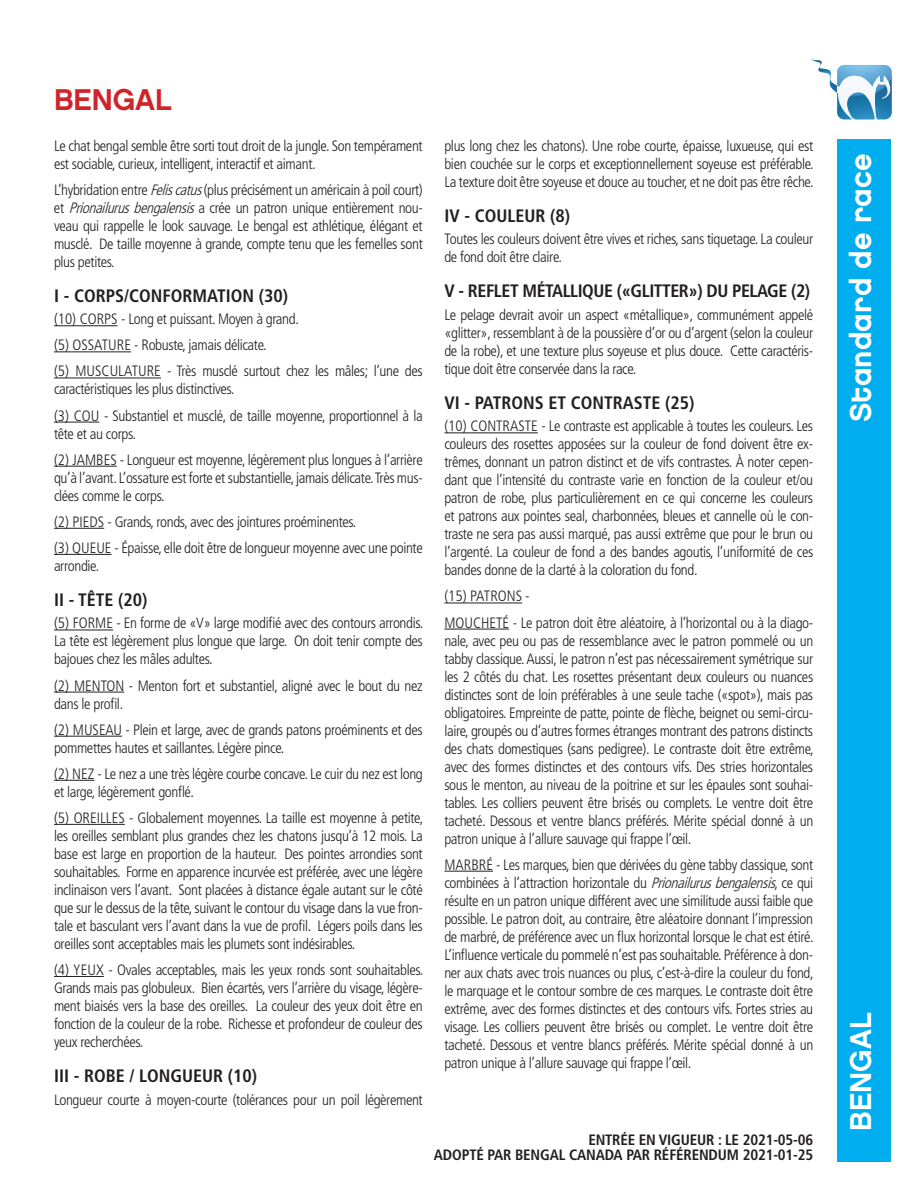
<style>
.page{position:relative;width:918px;height:1188px;background:#fff}
.page>*{position:absolute;margin:0;border:0;box-sizing:border-box;transform-origin:0 0}
.t1{font:30px "Chalet New York Nineteen Eighty";color:#fff}
.t2{font:30px "Chalet New York Nineteen Eighty";color:#d1232a}
.t3{font:700 condensed 18px "Frutiger";color:#231f20}
.t4{font:700 condensed 18px "Frutiger";letter-spacing:-.025em;color:#231f20}
.t5{font:300 condensed 15px/18px "Frutiger";letter-spacing:-.025em;color:#231f20}
.t6{font:700 condensed 15px/15.3px "Frutiger";letter-spacing:-.01em;color:#231f20;text-align:right}
.s1{font-style:italic}
</style>
<div class="page">
<div style="left:837px;top:139px;width:54px;height:1023px;background:#00aeef"></div>
<hr style="left:54px;top:325px;width:64px;height:1px;background:#231f20">
<hr style="left:54px;top:351px;width:77px;height:1px;background:#231f20">
<hr style="left:54px;top:378px;width:107px;height:1px;background:#231f20">
<hr style="left:54px;top:422px;width:45px;height:1px;background:#231f20">
<hr style="left:54px;top:466px;width:63px;height:1px;background:#231f20">
<hr style="left:54px;top:528px;width:50px;height:1px;background:#231f20">
<hr style="left:54px;top:554px;width:58px;height:1px;background:#231f20">
<hr style="left:54px;top:630px;width:59px;height:1px;background:#231f20">
<hr style="left:54px;top:692px;width:70px;height:1px;background:#231f20">
<hr style="left:54px;top:736px;width:68px;height:1px;background:#231f20">
<hr style="left:54px;top:780px;width:40px;height:1px;background:#231f20">
<hr style="left:54px;top:824px;width:71px;height:1px;background:#231f20">
<hr style="left:54px;top:976px;width:50px;height:1px;background:#231f20">
<hr style="left:444px;top:432px;width:94px;height:1px;background:#231f20">
<hr style="left:444px;top:603px;width:78px;height:1px;background:#231f20">
<hr style="left:444px;top:629px;width:65px;height:1px;background:#231f20">
<hr style="left:444px;top:871px;width:49px;height:1px;background:#231f20">
<svg style="left:812px;top:59px;width:80px;height:61px"></svg>
<h1 class="t2" style="left:54px;top:81px;width:120px">BENGAL</h1>
<p class="t5" style="left:54px;top:137px;width:370px">Le chat bengal semble être sorti tout droit de la jungle. Son tempérament est sociable, curieux, intelligent, interactif et aimant.</p>
<p class="t5" style="left:54px;top:181px;width:370px;text-align:justify">L’hybridation entre <span class="s1">Feliscatus</span>(plus précisément un américain à poil court) et <span class="s1">Prionailurusbengalensis</span>a crée un patron unique entièrement nou&shy;veau qui rappelle le look sauvage. Le bengal est athlétique, élégant et musclé. De taille moyenne à grande, compte tenu que les femelles sont plus petites.</p>
<p class="t3" style="left:54px;top:285px;width:236px">I - CORPS/CONFORMATION (30)</p>
<p class="t5" style="left:54px;top:306px;width:370px;line-height:26.1px">(10) CORPS - Long et puissant. Moyen à grand.<br>(5) OSSATURE - Robuste, jamais délicate.<br>(5) MUSCULATURE - Très musclé surtout chez les mâles; l’une des</p>
<p class="t5" style="left:54px;top:376px;width:370px;line-height:26.1px">caractéristiques les plus distinctives.<br>(3) COU - Substantiel et musclé, de taille moyenne, proportionnel à la</p>
<p class="t5" style="left:54px;top:421px;width:370px;line-height:26.1px">tête et au corps.<br>(2) JAMBES - Longueur est moyenne, légèrement plus longues à l’arrière</p>
<p class="t5" style="left:54px;top:469px;width:370px">qu’à l’avant. L’ossature est forte et substantielle, jamais délicate. Très mus&shy;clées comme le corps.</p>
<p class="t5" style="left:54px;top:509px;width:370px;line-height:26.1px">(2) PIEDS - Grands, ronds, avec des jointures proéminentes.<br>(3) QUEUE - Épaisse, elle doit être de longueur moyenne avec une pointe</p>
<p class="t5" style="left:54px;top:557px;width:47px">arrondie.</p>
<p class="t3" style="left:54px;top:589px;width:95px">II - TÊTE (20)</p>
<p class="t5" style="left:54px;top:614px;width:371px;text-align:justify">(5) FORME - En forme de «V» large modifié avec des contours arrondis.<br>La tête est légèrement plus longue que large. On doit tenir compte des bajoues chez les mâles adultes.</p>
<p class="t5" style="left:54px;top:677px;width:370px">(2) MENTON - Menton fort et substantiel, aligné avec le bout du nez dans le profil.</p>
<p class="t5" style="left:54px;top:721px;width:370px">(2) MUSEAU - Plein et large, avec de grands patons proéminents et des pommettes hautes et saillantes. Légère pince.</p>
<p class="t5" style="left:54px;top:765px;width:370px">(2) NEZ - Le nez a une très légère courbe concave. Le cuir du nez est long et large, légèrement gonflé.</p>
<p class="t5" style="left:54px;top:809px;width:371px;text-align:justify">(5) OREILLES - Globalement moyennes. La taille est moyenne à petite, les oreilles semblant plus grandes chez les chatons jusqu’à 12 mois. La base est large en proportion de la hauteur. Des pointes arrondies sont souhaitables. Forme en apparence incurvée est préférée, avec une légère inclinaison vers l’avant. Sont placées à distance égale autant sur le côté que sur le dessus de la tête, suivant le contour du visage dans la vue fron&shy;tale et basculant vers l’avant dans la vue de profil. Légers poils dans les oreilles sont acceptables mais les plumets sont indésirables.</p>
<p class="t5" style="left:54px;top:961px;width:371px;text-align:justify">(4) YEUX - Ovales acceptables, mais les yeux ronds sont souhaitables.<br>Grands mais pas globuleux. Bien écartés, vers l’arrière du visage, légère&shy;ment biaisés vers la base des oreilles. La couleur des yeux doit être en fonction de la couleur de la robe. Richesse et profondeur de couleur des yeux recherchées.</p>
<p class="t3" style="left:54px;top:1065px;width:205px">III - ROBE / LONGUEUR (10)</p>
<p class="t5" style="left:54px;top:1091px;width:370px">Longueur courte à moyen-courte (tolérances pour un poil légèrement</p>
<p class="t5" style="left:444px;top:137px;width:371px;text-align:justify">plus long chez les chatons). Une robe courte, épaisse, luxueuse, qui est bien couchée sur le corps et exceptionnellement soyeuse est préférable.<br>La texture doit être soyeuse et douce au toucher, et ne doit pas être rêche.</p>
<p class="t3" style="left:444px;top:205px;width:127px">IV - COULEUR (8)</p>
<p class="t5" style="left:444px;top:230px;width:370px">Toutes les couleurs doivent être vives et riches, sans tiquetage. La couleur de fond doit être claire.</p>
<p class="t4" style="left:444px;top:280px;width:367px">V - REFLET MÉTALLIQUE («GLITTER») DU PELAGE (2)</p>
<p class="t5" style="left:444px;top:306px;width:370px;text-align:justify">Le pelage devrait avoir un aspect «métallique», communément appelé «glitter», ressemblant à de la poussière d’or ou d’argent (selon la couleur de la robe), et une texture plus soyeuse et plus douce. Cette caractéris&shy;tique doit être conservée dans la race.</p>
<p class="t3" style="left:444px;top:392px;width:252px">VI - PATRONS ET CONTRASTE (25)</p>
<p class="t5" style="left:444px;top:417px;width:370px;text-align:justify">(10) CONTRASTE - Le contraste est applicable à toutes les couleurs. Les couleurs des rosettes apposées sur la couleur de fond doivent être ex&shy;trêmes, donnant un patron distinct et de vifs contrastes. À noter cepen&shy;dant que l’intensité du contraste varie en fonction de la couleur et/ou patron de robe, plus particulièrement en ce qui concerne les couleurs et patrons aux pointes seal, charbonnées, bleues et cannelle où le con&shy;traste ne sera pas aussi marqué, pas aussi extrême que pour le brun ou l’argenté. La couleur de fond a des bandes agoutis, l’uniformité de ces bandes donne de la clarté à la coloration du fond.</p>
<p class="t5" style="left:444px;top:583px;width:370px;line-height:26.1px">(15) PATRONS -<br>MOUCHETÉ - Le patron doit être aléatoire, à l’horizontal ou à la diago-</p>
<p class="t5" style="left:444px;top:632px;width:371px;text-align:justify">nale, avec peu ou pas de ressemblance avec le patron pommelé ou un tabby classique. Aussi, le patron n’est pas nécessairement symétrique sur les 2 côtés du chat. Les rosettes présentant deux couleurs ou nuances distinctes sont de loin préférables à une seule tache («spot»), mais pas obligatoires. Empreinte de patte, pointe de flèche, beignet ou semi-circu&shy;laire, groupés ou d’autres formes étranges montrant des patrons distincts des chats domestiques (sans pedigree). Le contraste doit être extrême, avec des formes distinctes et des contours vifs. Des stries horizontales sous le menton, au niveau de la poitrine et sur les épaules sont souhai&shy;tables. Les colliers peuvent être brisés ou complets. Le ventre doit être tacheté. Dessous et ventre blancs préférés. Mérite spécial donné à un patron unique à l’allure sauvage qui frappe l’œil.</p>
<p class="t5" style="left:444px;top:856px;width:371px;text-align:justify">MARBRÉ - Les marques, bien que dérivées du gène tabby classique, sont combinées à l’attraction horizontale du <span class="s1">Prionailurusbengalensis</span>, ce qui résulte en un patron unique différent avec une similitude aussi faible que possible. Le patron doit, au contraire, être aléatoire donnant l’impression de marbré, de préférence avec un flux horizontal lorsque le chat est étiré.<br>L’influence verticale du pommelé n’est pas souhaitable. Préférence à don&shy;ner aux chats avec trois nuances ou plus, c’est-à-dire la couleur du fond, le marquage et le contour sombre de ces marques. Le contraste doit être extrême, avec des formes distinctes et des contours vifs. Fortes stries au visage. Les colliers peuvent être brisés ou complet. Le ventre doit être tacheté. Dessous et ventre blancs préférés. Mérite spécial donné à un patron unique à l’allure sauvage qui frappe l’œil.</p>
<p class="t6" style="left:434px;top:1132px;width:381px">ENTRÉE EN VIGUEUR : LE 2021-05-06<br>ADOPTÉ PAR BENGAL CANADA PAR RÉFÉRENDUM 2021-01-25</p>
<h1 class="t1" style="left:842px;top:422px;width:270px;rotate:-90deg">Standard de race</h1>
<h1 class="t1" style="left:842px;top:1131px;width:120px;rotate:-90deg">BENGAL</h1>
</div>
